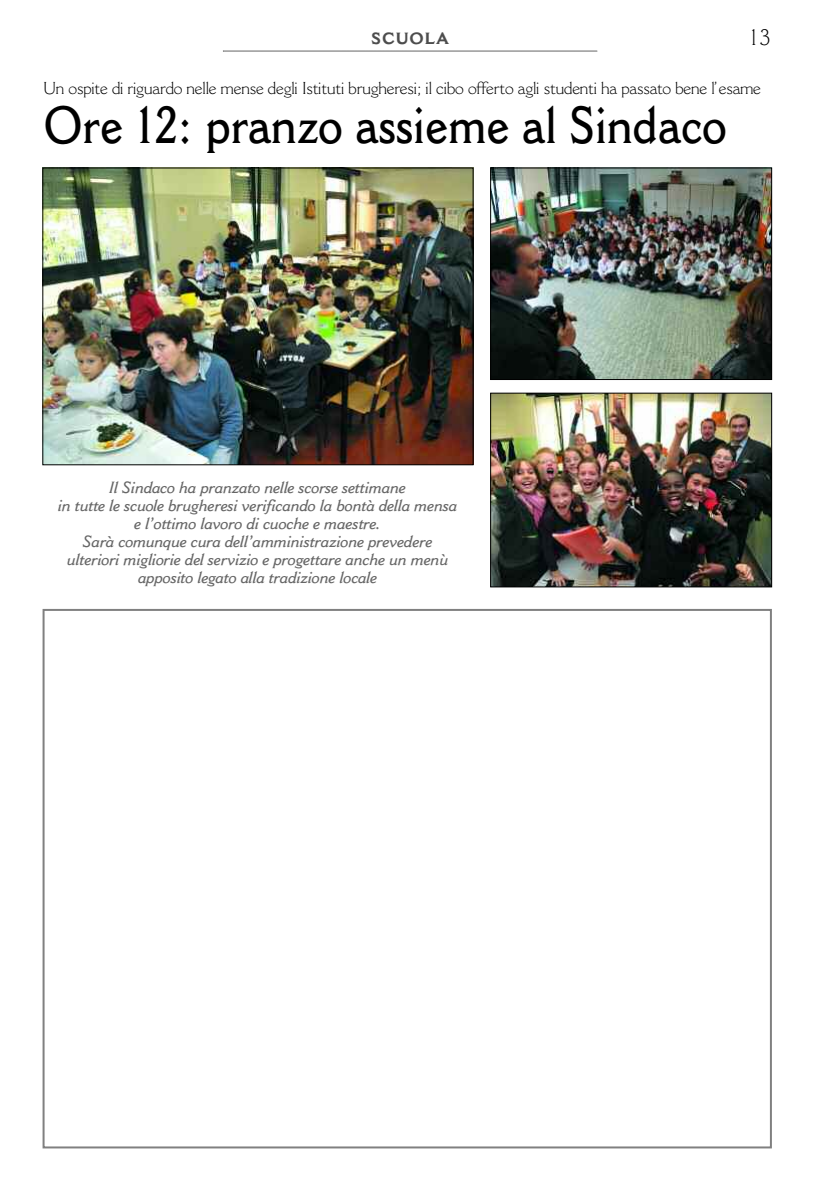
<style>
.page{position:relative;width:823px;height:1191px;background:#fff}
.page>*{position:absolute;margin:0;border:0;box-sizing:border-box;transform-origin:0 0}
.t1{font:600 51px "Cantoria";color:#000;scale:.86 1}
.t2{font:300 22px "Cantoria";color:#000}
.t3{font:300 17px "Cantoria";letter-spacing:-.01em;color:#000}
.t4{font:italic 600 16px/18px "Cantoria";letter-spacing:-.015em;color:#666;text-align:center}
.t5{font:700 16px "Cantoria";letter-spacing:.055em;color:#4d4d4d}
</style>
<div class="page">
<svg style="left:223px;top:51px;width:374px;height:1px"></svg>
<img style="left:492px;top:170px;width:277px;height:208px">
<div style="left:490px;top:168px;width:281px;height:212px;border:1px solid #000"></div>
<img style="left:45px;top:170px;width:426px;height:293px">
<div style="left:43px;top:168px;width:430px;height:297px;border:1px solid #000"></div>
<img style="left:492px;top:395px;width:277px;height:190px">
<div style="left:490px;top:393px;width:281px;height:194px;border:1px solid #000"></div>
<p class="t5" style="left:371px;top:33px;width:79px">SCUOLA</p>
<h2 class="t2" style="left:749px;top:30px;width:23px">13</h2>
<p class="t3" style="left:44px;top:82px;width:718px">Un ospite di riguardo nelle mense degli Istituti brugheresi; il cibo offerto agli studenti ha passato bene l’esame</p>
<h1 class="t1" style="left:44px;top:107px;width:795px">Ore 12: pranzo assieme al Sindaco</h1>
<p class="t4" style="left:58px;top:479px;width:401px">Il Sindaco ha pranzato nelle scorse settimane<br>in tutte le scuole brugheresi verificando la bontà della mensa e l’ottimo lavoro di cuoche e maestre.<br>Sarà comunque cura dell’amministrazione prevedere ulteriori migliorie del servizio e progettare anche un menù apposito legato alla tradizione locale</p>
</div>
